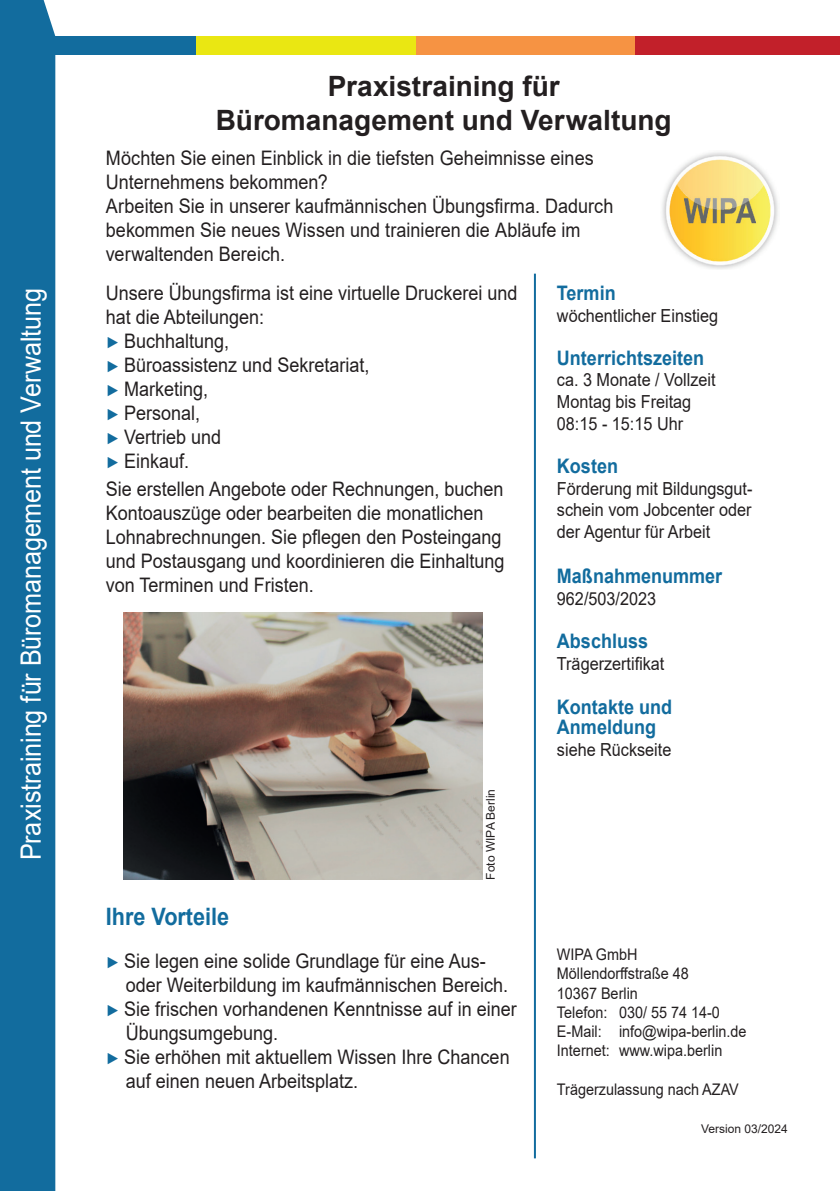
<style>
.page{position:relative;width:840px;height:1191px;background:#fff}
.page>*{position:absolute;margin:0;border:0;box-sizing:border-box;transform-origin:0 0}
.t1{font:28px "Arial";letter-spacing:-.01em;color:#fff;scale:.9 1}
.t2{font:700 28px/33.6px "Arial";color:#231f20;text-align:center}
.t3{font:700 24px "Arial";color:#126c9e;scale:.9 1}
.t4{font:20px/24px "Arial";color:#231f20;scale:.9 1}
.t5{font:700 20px/20.4px "Arial";color:#126c9e;scale:.9 1}
.t6{font:18px/21.6px "Arial";color:#231f20;scale:.9 1}
.t7{font:16px/19.2px "Arial";color:#231f20;scale:.9 1}
.t8{font:12px "Arial";color:#231f20}
.s1{font-size:16px;color:#126c9e}
</style>
<div class="page">
<div style="left:2px;top:36px;width:194px;height:19px;background:#126c9e"></div>
<div style="left:415px;top:36px;width:219px;height:19px;background:#f69343"></div>
<div style="left:634px;top:36px;width:205px;height:19px;background:#c2202a"></div>
<img style="left:662px;top:152px;width:116px;height:117px">
<div style="left:196px;top:36px;width:219px;height:19px;background:#eae712"></div>
<div style="left:0;top:0;width:56px;height:1191px;background:#126c9e"></div>
<hr style="left:533px;top:274px;width:2px;height:884px;background:#126c9e">
<img style="left:123px;top:613px;width:359px;height:266px">
<h1 class="t1" style="left:12px;top:860px;width:637px;rotate:-90deg">Praxistraining für Büromanagement und Verwaltung</h1>
<h1 class="t2" style="left:216px;top:70px;width:457px">Praxistraining für<br>Büromanagement und Verwaltung</h1>
<p class="t4" style="left:106px;top:146px;width:565px">Möchten Sie einen Einblick in die tiefsten Geheimnisse eines Unternehmens bekommen?<br>Arbeiten Sie in unserer kaufmännischen Übungsfirma. Dadurch bekommen Sie neues Wissen und trainieren die Abläufe im verwaltenden Bereich.</p>
<p class="t4" style="left:106px;top:281px;width:458px">Unsere Übungsfirma ist eine virtuelle Druckerei und hat die Abteilungen:<br><span class="s1">►</span> Buchhaltung,<br><span class="s1">►</span> Büroassistenz und Sekretariat,<br><span class="s1">►</span> Marketing,<br><span class="s1">►</span> Personal,<br><span class="s1">►</span> Vertrieb und<br><span class="s1">►</span> Einkauf.</p>
<p class="t4" style="left:106px;top:477px;width:444px">Sie erstellen Angebote oder Rechnungen, buchen Kontoauszüge oder bearbeiten die monatlichen Lohnabrechnungen. Sie pflegen den Posteingang und Postausgang und koordinieren die Einhaltung von Terminen und Fristen.</p>
<p class="t8" style="left:482px;top:879px;width:92px;rotate:-90deg">Foto WIPA Berlin</p>
<p class="t3" style="left:106px;top:899px;width:138px">Ihre Vorteile</p>
<p class="t4" style="left:106px;top:949px;width:423px"><span class="s1">►</span> Sie legen eine solide Grundlage für eine Aus-</p>
<p class="t4" style="left:126px;top:973px;width:426px">oder Weiterbildung im kaufmännischen Bereich.</p>
<p class="t4" style="left:106px;top:997px;width:458px"><span class="s1">►</span> Sie frischen vorhandenen Kenntnisse auf in einer</p>
<p class="t4" style="left:126px;top:1021px;width:170px">Übungsumgebung.</p>
<p class="t4" style="left:106px;top:1045px;width:450px"><span class="s1">►</span> Sie erhöhen mit aktuellem Wissen Ihre Chancen</p>
<p class="t4" style="left:126px;top:1069px;width:259px">auf einen neuen Arbeitsplatz.</p>
<p class="t5" style="left:556px;top:283px;width:67px">Termin</p>
<p class="t6" style="left:556px;top:304px;width:181px">wöchentlicher Einstieg</p>
<p class="t5" style="left:556px;top:348px;width:165px">Unterrichtszeiten</p>
<p class="t6" style="left:556px;top:369px;width:178px">ca. 3 Monate / Vollzeit<br>Montag bis Freitag<br>08:15 - 15:15 Uhr</p>
<p class="t5" style="left:556px;top:456px;width:69px">Kosten</p>
<p class="t6" style="left:556px;top:477px;width:219px;text-align:justify">Förderung mit Bildungsgut&shy;schein vom Jobcenter oder der Agentur für Arbeit</p>
<p class="t5" style="left:556px;top:566px;width:185px">Maßnahmenummer</p>
<p class="t6" style="left:556px;top:587px;width:112px">962/503/2023</p>
<p class="t5" style="left:556px;top:631px;width:103px">Abschluss</p>
<p class="t6" style="left:556px;top:652px;width:121px">Trägerzertifikat</p>
<p class="t5" style="left:556px;top:697px;width:129px">Kontakte und<br>Anmeldung</p>
<p class="t6" style="left:556px;top:738px;width:129px">siehe Rückseite</p>
<p class="t7" style="left:556px;top:945px;width:212px">WIPA GmbH<br>Möllendorffstraße 48<br>10367 Berlin<br>Telefon: 030/ 55 74 14-0<br>E-Mail: info@wipa-berlin.de<br>Internet: www.wipa.berlin</p>
<p class="t7" style="left:556px;top:1079px;width:203px">Trägerzulassung nach AZAV</p>
<p class="t8" style="left:700px;top:1120px;width:88px">Version 03/2024</p>
</div>
